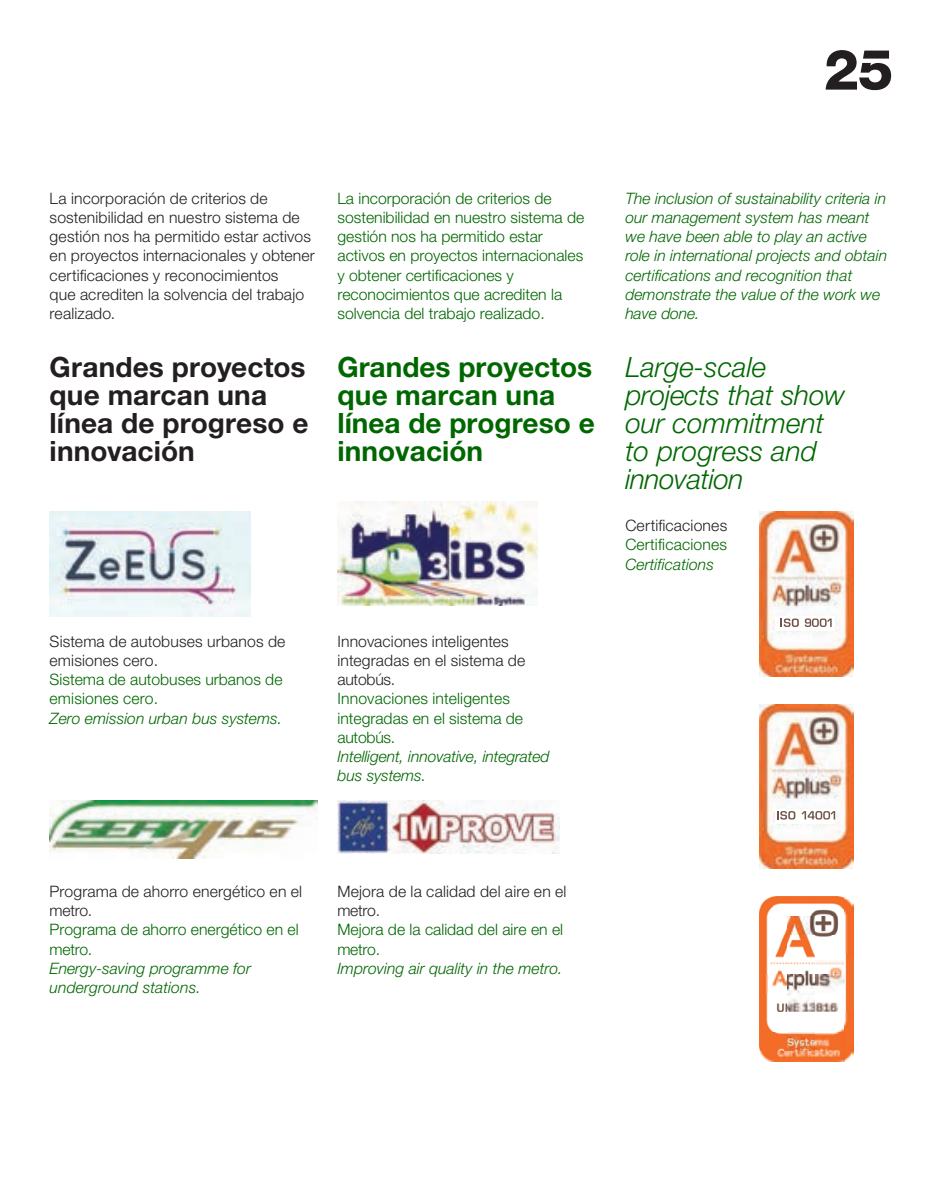
<style>
.page{position:relative;width:943px;height:1191px;background:#fff}
.page>*{position:absolute;margin:0;border:0;box-sizing:border-box;transform-origin:0 0}
.t1{font:700 56px "Helvetica TMB";color:#231f20}
.t2{font:italic 300 28px/28px "Helvetica Neue LT Std";color:#006700}
.t3{font:700 28px/28px "Helvetica Neue LT Std";letter-spacing:.005em;color:#231f20}
.t4{font:700 28px/28px "Helvetica Neue LT Std";color:#006700}
.t5{font:300 15.75px/19.2px "Helvetica Neue LT Std";letter-spacing:.01em;color:#231f20}
.t6{font:italic 300 15.75px/19.2px "Helvetica Neue LT Std";color:#006700}
.t7{font:300 15.75px/19.2px "Helvetica Neue LT Std";color:#006700}
.s1{color:#006700}
.s2{font-style:italic;color:#006700}
.s3{font-style:normal;color:#231f20}
.s4{font-style:normal}
</style>
<div class="page">
<img style="left:50px;top:512px;width:200px;height:104px">
<img style="left:337px;top:501px;width:201px;height:104px">
<img style="left:759px;top:897px;width:94px;height:164px">
<img style="left:759px;top:704px;width:94px;height:164px">
<div style="left:775px;top:809px;width:59px;height:14px;background:#fff"></div>
<svg style="left:777px;top:811px;width:18px;height:8px"></svg>
<svg style="left:801px;top:811px;width:34px;height:8px"></svg>
<img style="left:759px;top:512px;width:94px;height:164px">
<div style="left:775px;top:616px;width:59px;height:15px;background:#fff"></div>
<svg style="left:780px;top:618px;width:18px;height:9px"></svg>
<svg style="left:804px;top:618px;width:27px;height:9px"></svg>
<img style="left:50px;top:800px;width:267px;height:58px">
<img style="left:337px;top:800px;width:223px;height:54px">
<h1 class="t1" style="left:823px;top:37px;width:71px">25</h1>
<p class="t5" style="left:50px;top:188px;width:267px">La incorporación de criterios de sostenibilidad en nuestro sistema de gestión nos ha permitido estar activos en proyectos internacionales y obtener certificaciones y reconocimientos<br>que acrediten la solvencia del trabajo realizado.</p>
<p class="t7" style="left:337px;top:188px;width:248px">La incorporación de criterios de sostenibilidad en nuestro sistema de gestión nos ha permitido estar activos en proyectos internacionales y obtener certificaciones y reconocimientos que acrediten la solvencia del trabajo realizado.</p>
<p class="t6" style="left:625px;top:188px;width:263px">The inclusion of sustainability criteria in our management system has meant we have been able to play an active role in international projects and obtain certifications and recognition that demonstrate the value of the work we have done.</p>
<h3 class="t3" style="left:50px;top:352px;width:260px">Grandes proyectos que marcan una línea de progreso e innovación</h3>
<h3 class="t4" style="left:337px;top:352px;width:259px">Grandes proyectos que marcan una línea de progreso e innovación</h3>
<h3 class="t2" style="left:625px;top:353px;width:221px">Large-scale projects that show our commitment to progress and innovation</h3>
<p class="t5" style="left:50px;top:631px;width:237px">Sistema de autobuses urbanos de emisiones cero.<br><span class="s1">Sistema de autobuses urbanos de emisiones cero.<br></span><span class="s2">Zero emission urban bus systems.</span></p>
<p class="t5" style="left:337px;top:631px;width:213px">Innovaciones inteligentes integradas en el sistema de autobús.<br><span class="s1">Innovaciones inteligentes integradas en el sistema de autobús.<br></span><span class="s2">Intelligent, innovative, integrated bus systems.</span></p>
<p class="t6" style="left:50px;top:881px;width:254px"><span class="s3">Programa de ahorro energético en el metro.<br></span><span class="s4">Programa de ahorro energético en el metro.<br></span>Energy-saving programme for underground stations.</p>
<p class="t5" style="left:337px;top:881px;width:230px">Mejora de la calidad del aire en el metro.<br><span class="s1">Mejora de la calidad del aire en el metro.<br></span><span class="s2">Improving air quality in the metro.</span></p>
<p class="t5" style="left:625px;top:515px;width:103px;text-align:justify">Certificaciones <span class="s1">Certificaciones </span><span class="s2">Certifications</span></p>
</div>
